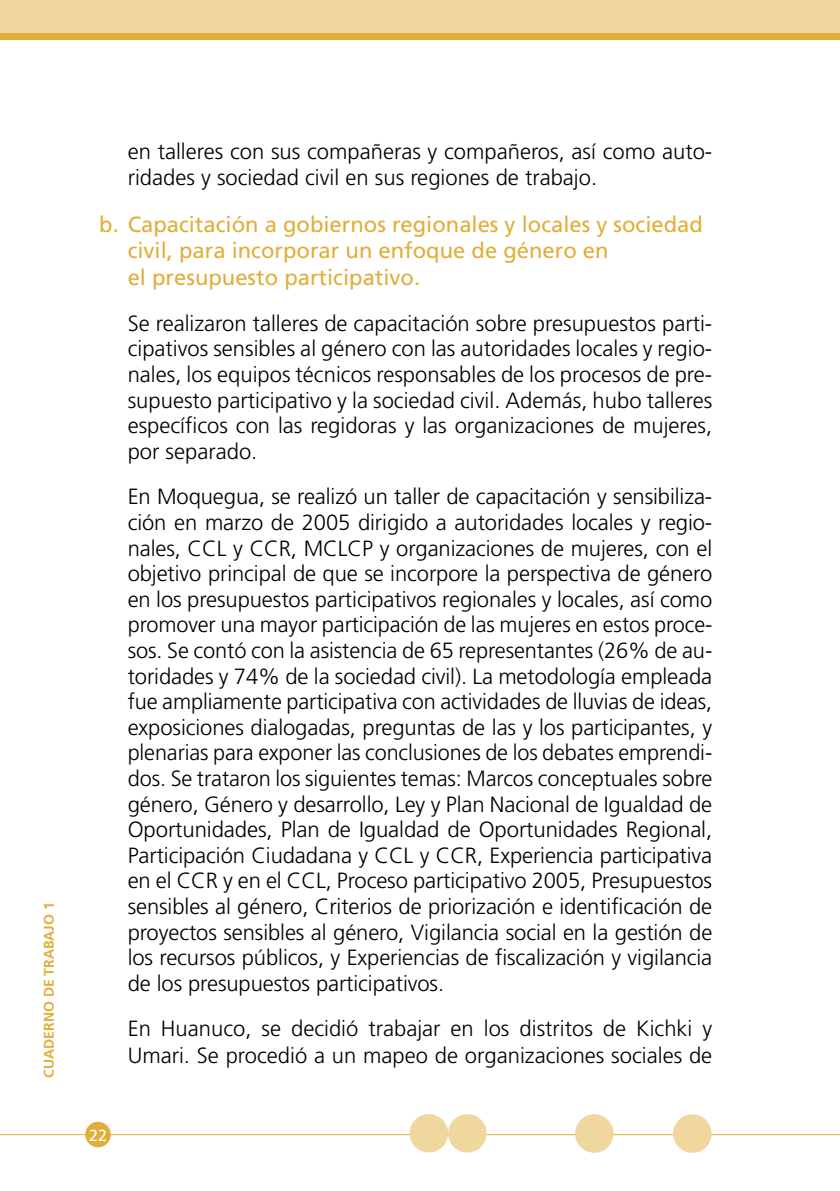
<style>
.page{position:relative;width:840px;height:1191px;background:#fff}
.page>*{position:absolute;margin:0;border:0;box-sizing:border-box;transform-origin:0 0}
.boliches{font:300 22px/25.6px "Frutiger";color:#000}
.colorroman{font:22px/26.4px "Frutiger";color:#e1ae3a}
.t1{font:16px "Frutiger";color:#fff}
.t2{font:700 14px "Frutiger";color:#e1ae3a}
</style>
<div class="page">
<div style="left:0;top:0;width:839px;height:40px;background:#f0d79d"></div>
<div style="left:0;top:33px;width:839px;height:7px;background:#e1ae3a"></div>
<hr style="left:0;top:1134px;width:839px;height:1px;background:#e1ae3a">
<div style="left:85px;top:1121px;width:26px;height:26px;background:#e1ae3a;border-radius:50%"></div>
<div style="left:409px;top:1114px;width:39px;height:38px;background:#f0d79d;border-radius:50%"></div>
<div style="left:448px;top:1114px;width:38px;height:38px;background:#f0d79d;border-radius:50%"></div>
<div style="left:574px;top:1114px;width:39px;height:38px;background:#f0d79d;border-radius:50%"></div>
<div style="left:672px;top:1114px;width:39px;height:38px;background:#f0d79d;border-radius:50%"></div>
<hr style="left:839px;top:0;width:1px;height:40px;background:#f0d79d">
<p class="t2" style="left:41px;top:1077px;width:177px;rotate:-90deg">CUADERNO DE TRABAJO 1</p>
<p class="boliches" style="left:128px;top:138px;width:585px;line-height:26.4px">en talleres con sus compañeras y compañeros, así como auto&shy;ridades y sociedad civil en sus regiones de trabajo.</p>
<p class="colorroman" style="left:128px;top:211px;width:576px;text-indent:-28px">b. Capacitación a gobiernos regionales y locales y sociedad civil, para incorporar un enfoque de género en<br>el presupuesto participativo.</p>
<p class="boliches" style="left:128px;top:310px;width:585px;text-align:justify">Se realizaron talleres de capacitación sobre presupuestos parti&shy;cipativos sensibles al género con las autoridades locales y regio&shy;nales, los equipos técnicos responsables de los procesos de pre&shy;supuesto participativo y la sociedad civil. Además, hubo talleres específicos con las regidoras y las organizaciones de mujeres, por separado.</p>
<p class="boliches" style="left:128px;top:484px;width:586px;text-align:justify">En Moquegua, se realizó un taller de capacitación y sensibiliza&shy;ción en marzo de 2005 dirigido a autoridades locales y regio&shy;nales, CCL y CCR, MCLCP y organizaciones de mujeres, con el objetivo principal de que se incorpore la perspectiva de género en los presupuestos participativos regionales y locales, así como promover una mayor participación de las mujeres en estos proce&shy;sos. Se contó con la asistencia de 65 representantes (26% de au&shy;toridades y 74% de la sociedad civil). La metodología empleada fue ampliamente participativa con actividades de lluvias de ideas, exposiciones dialogadas, preguntas de las y los participantes, y plenarias para exponer las conclusiones de los debates emprendi&shy;dos. Se trataron los siguientes temas: Marcos conceptuales sobre género, Género y desarrollo, Ley y Plan Nacional de Igualdad de Oportunidades, Plan de Igualdad de Oportunidades Regional, Participación Ciudadana y CCL y CCR, Experiencia participativa en el CCR y en el CCL, Proceso participativo 2005, Presupuestos sensibles al género, Criterios de priorización e identificación de proyectos sensibles al género, Vigilancia social en la gestión de los recursos públicos, y Experiencias de fiscalización y vigilancia de los presupuestos participativos.</p>
<p class="boliches" style="left:128px;top:1015px;width:585px;line-height:26.4px">En Huanuco, se decidió trabajar en los distritos de Kichki y<br>Umari. Se procedió a un mapeo de organizaciones sociales de</p>
<p class="t1" style="left:89px;top:1125px;width:19px">22</p>
</div>
